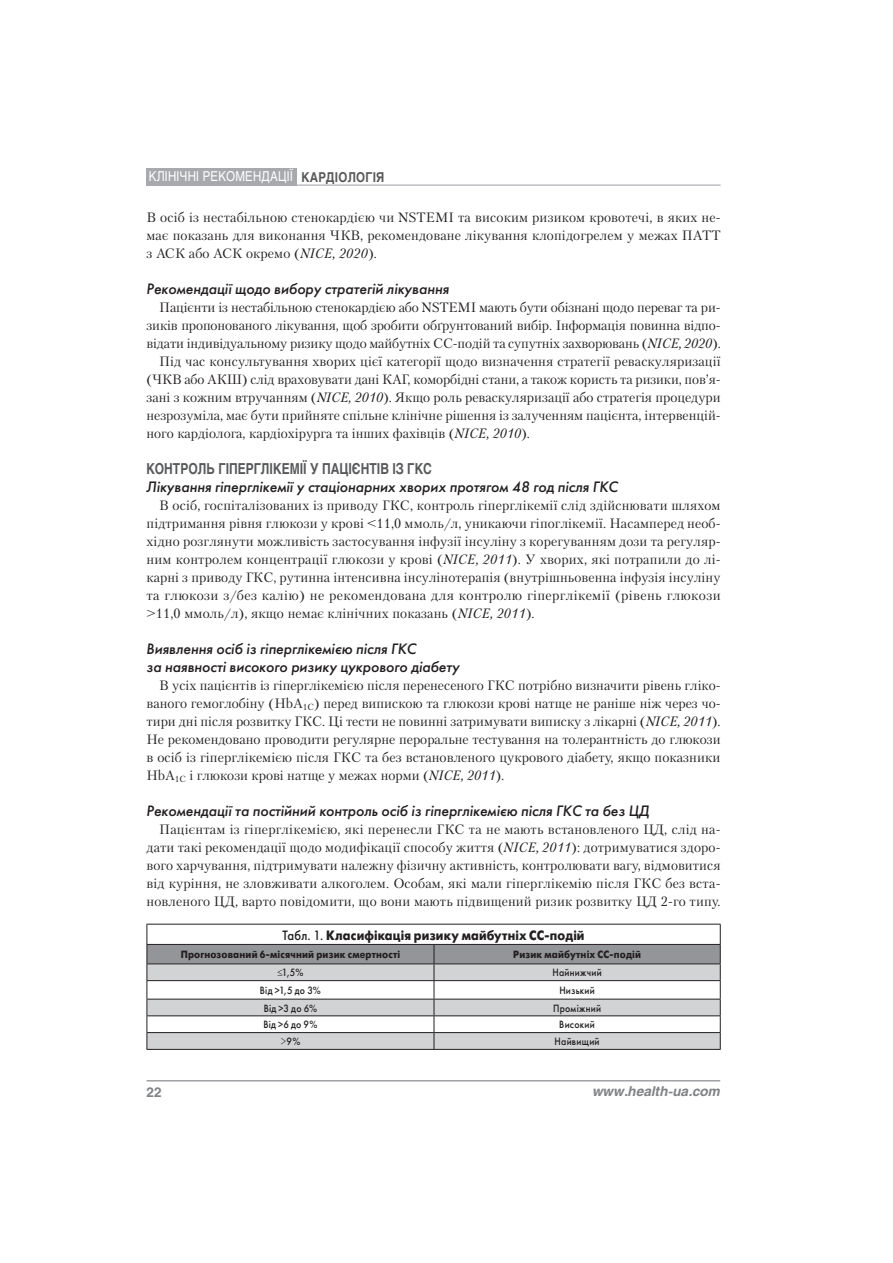
<style>
.page{position:relative;width:893px;height:1263px;background:#fff}
.page>*{position:absolute;margin:0;border:0;box-sizing:border-box;transform-origin:0 0}
.t1{font:italic 15px/18px "Futuris C";color:#231f20}
.t2{font:700 15px "Helios";color:#58595b;scale:.8 1}
.t3{font:13.5px/18px "Petersburg C";color:#231f20;text-align:justify}
.t4{font:700 13.5px "Futuris C";letter-spacing:.015em;color:#231f20;scale:.9 1}
.t5{font:13.5px "Helios";letter-spacing:.02em;color:#fff;scale:.85 1}
.t6{font:italic 700 13.5px "Helios";color:#808285}
.t7{font:700 13.5px "Helios";color:#808285}
.t8{font:10.5px "Futuris C";letter-spacing:.03em;color:#231f20;scale:.9 1}
.t9{font:700 10.5px "Futuris C";letter-spacing:.02em;color:#231f20;scale:.9 1}
.s1{font-weight:700;color:#58595b}
.s2{font-style:italic}
.s3{font-weight:400}
.s4{font-family:"Newton C"}
</style>
<div class="page">
<div style="left:147px;top:168px;width:150px;height:18px;background:#a7a9ac"></div>
<hr style="left:273px;top:185px;width:448px;height:1px;background:#a7a9ac">
<hr style="left:147px;top:1080px;width:573px;height:1px;background:#808285">
<hr style="left:147px;top:924px;width:287px;height:1px;background:#231f20">
<hr style="left:434px;top:924px;width:287px;height:1px;background:#231f20">
<hr style="left:147px;top:1049px;width:574px;height:1px;background:#231f20">
<svg style="left:147px;top:925px;width:574px;height:124px"></svg>
<p class="t5" style="left:149px;top:172px;width:279px">КЛІНІЧНІ РЕКОМЕНДАЦІЇ <span class="s1">КАРДІОЛОГІЯ</span></p>
<p class="t3" style="left:147px;top:209px;width:576px">В осіб із нестабільною стенокардією чи NSTEMI та високим ризиком кровотечі, в яких не&shy;має показань для виконання ЧКВ, рекомендоване лікування клопідогрелем у межах ПАТТ з АСК або АСК окремо (<span class="s2">NICE, 2020</span>).</p>
<p class="t1" style="left:147px;top:281px;width:304px">Рекомендації щодо вибору стратегій лікування</p>
<p class="t3" style="left:159px;top:299px;width:563px">Пацієнти із нестабільною стенокардією або NSTEMI мають бути обізнані щодо переваг та ри-</p>
<p class="t3" style="left:147px;top:317px;width:576px">зиків пропонованого лікування, щоб зробити обґрунтований вибір. Інформація повинна відпо-</p>
<p class="t3" style="left:147px;top:335px;width:576px">відати індивідуальному ризику щодо майбутніх СС-подій та супутніх захворювань (<span class="s2">NICE, 2020</span>).</p>
<p class="t3" style="left:159px;top:353px;width:563px">Під час консультування хворих цієї категорії щодо визначення стратегії реваскуляризації</p>
<p class="t3" style="left:147px;top:371px;width:576px">(ЧКВ або АКШ) слід враховувати дані КАГ, коморбідні стани, а також користь та ризики, пов’я-</p>
<p class="t3" style="left:147px;top:389px;width:576px">зані з кожним втручанням (<span class="s2">NICE, 2010</span>). Якщо роль реваскуляризації або стратегія процедури</p>
<p class="t3" style="left:147px;top:407px;width:576px">незрозуміла, має бути прийняте спільне клінічне рішення із залученням пацієнта, інтервенцій-</p>
<p class="t3" style="left:147px;top:425px;width:385px">ного кардіолога, кардіохірурга та інших фахівців (<span class="s2">NICE, 2010</span>).</p>
<p class="t2" style="left:147px;top:463px;width:358px">КОНТРОЛЬ ГІПЕРГЛІКЕМІЇ У ПАЦІЄНТІВ ІЗ ГКС</p>
<p class="t1" style="left:147px;top:479px;width:473px">Лікування гіперглікемії у стаціонарних хворих протягом 48 год після ГКС</p>
<p class="t3" style="left:147px;top:497px;width:576px;text-indent:13px">В осіб, госпіталізованих із приводу ГКС, контроль гіперглікемії слід здійснювати шляхом підтримання рівня глюкози у крові &lt;11,0 ммоль/л, уникаючи гіпоглікемії. Насамперед необ&shy;хідно розглянути можливість застосування інфузії інсуліну з корегуванням дози та регуляр&shy;ним контролем концентрації глюкози у крові (<span class="s2">NICE, 2011</span>). У хворих, які потрапили до лі&shy;карні з приводу ГКС, рутинна інтенсивна інсулінотерапія (внутрішньовенна інфузія інсуліну та глюкози з/без калію) не рекомендована для контролю гіперглікемії (рівень глюкози &gt;11,0 ммоль/л), якщо немає клінічних показань (<span class="s2">NICE, 2011</span>).</p>
<p class="t1" style="left:147px;top:641px;width:315px">Виявлення осіб із гіперглікемією після ГКС<br>за наявності високого ризику цукрового діабету</p>
<p class="t3" style="left:147px;top:677px;width:576px;text-indent:13px">В усіх пацієнтів із гіперглікемією після перенесеного ГКС потрібно визначити рівень гліко&shy;ваного гемоглобіну (HbA<sub>1С</sub>) перед випискою та глюкози крові натще не раніше ніж через чо&shy;тири дні після розвитку ГКС. Ці тести не повинні затримувати виписку з лікарні (<span class="s2">NICE, 2011</span>).<br>Не рекомендовано проводити регулярне пероральне тестування на толерантність до глюкози в осіб із гіперглікемією після ГКС та без встановленого цукрового діабету, якщо показники HbA<sub>1С</sub> і глюкози крові натще у межах норми (<span class="s2">NICE, 2011</span>).</p>
<p class="t1" style="left:147px;top:803px;width:504px">Рекомендації та постійний контроль осіб із гіперглікемією після ГКС та без ЦД</p>
<p class="t3" style="left:147px;top:821px;width:576px;text-indent:13px">Пацієнтам із гіперглікемією, які перенесли ГКС та не мають встановленого ЦД, слід на&shy;дати такі рекомендації щодо модифікації способу життя (<span class="s2">NICE, 2011</span>): дотримуватися здоро&shy;вого харчування, підтримувати належну фізичну активність, контролювати вагу, відмовитися від куріння, не зловживати алкоголем. Особам, які мали гіперглікемію після ГКС без вста&shy;новленого ЦД, варто повідомити, що вони мають підвищений ризик розвитку ЦД 2-го типу.</p>
<p class="t4" style="left:283px;top:927px;width:337px"><span class="s3">Табл. 1.</span> Класифікація ризику майбутніх СС-подій</p>
<p class="t9" style="left:181px;top:948px;width:245px">Прогнозований 6-місячний ризик смертності</p>
<p class="t9" style="left:513px;top:948px;width:144px">Ризик майбутніх СС-подій</p>
<p class="t8" style="left:282px;top:969px;width:26px">1,5%</p>
<p class="t8" style="left:552px;top:969px;width:56px">Найнижчий</p>
<p class="t8" style="left:260px;top:986px;width:69px">Від &gt;1,5 до 3%</p>
<p class="t8" style="left:559px;top:986px;width:41px">Низький</p>
<p class="t8" style="left:264px;top:1004px;width:61px">Від &gt;3 до 6%</p>
<p class="t8" style="left:553px;top:1004px;width:55px">Проміжний</p>
<p class="t8" style="left:263px;top:1021px;width:61px">Від &gt;6 до 9%</p>
<p class="t8" style="left:559px;top:1021px;width:41px">Високий</p>
<p class="t8" style="left:280px;top:1038px;width:24px"><span class="s4">&gt;</span>9%</p>
<p class="t8" style="left:555px;top:1038px;width:52px">Найвищий</p>
<p class="t7" style="left:147px;top:1087px;width:17px">22</p>
<p class="t6" style="left:593px;top:1083px;width:129px">www.health-ua.com</p>
</div>
